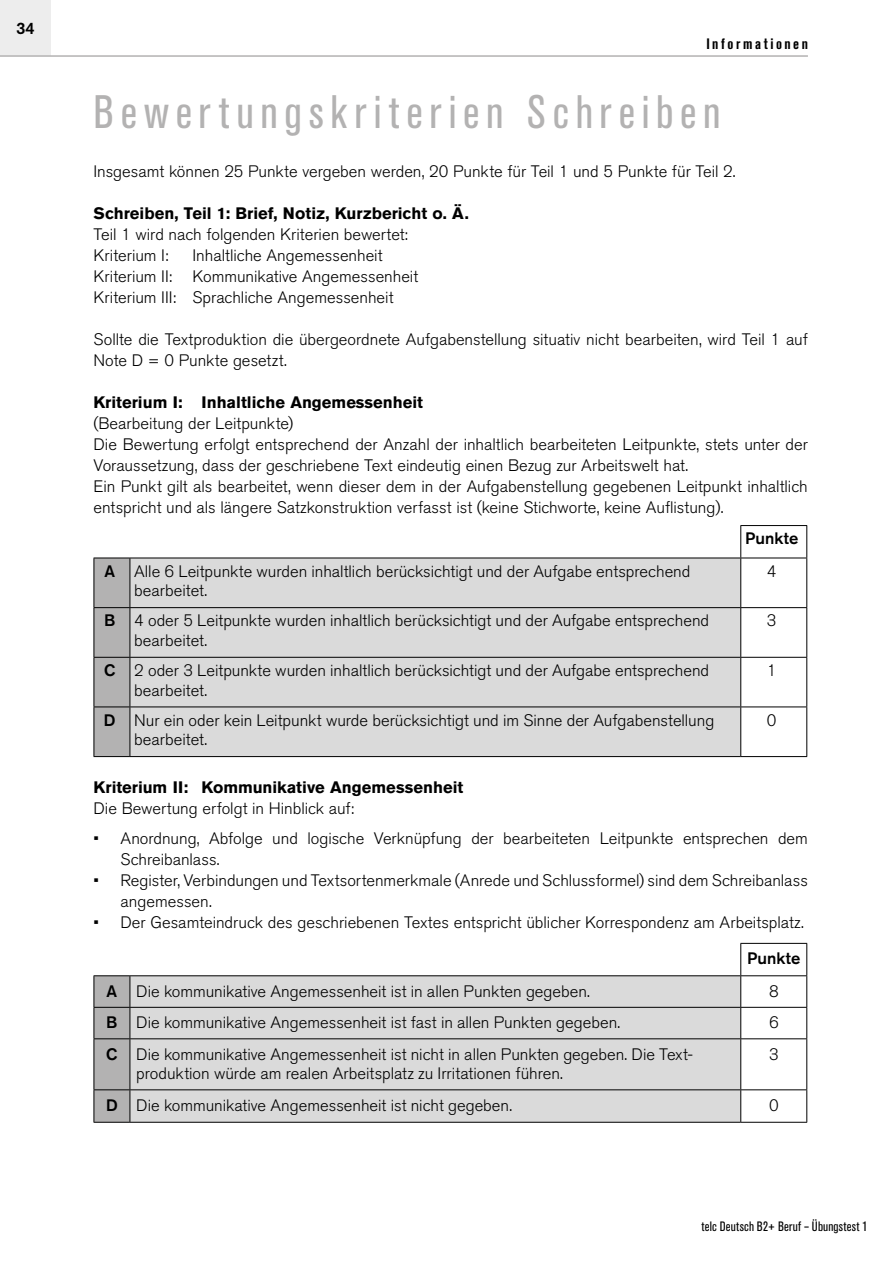
<style>
.page{position:relative;width:893px;height:1263px;background:#fff}
.page>*{position:absolute;margin:0;border:0;box-sizing:border-box;transform-origin:0 0}
.t1{font:condensed 46.5px "Akzidenz Grotesk Pro";letter-spacing:.15em;color:#b3b2b2}
.t2{font:300 16.5px/21px "Akzidenz Grotesk Pro";color:#000}
.t3{font:700 16.5px "Akzidenz Grotesk Pro";color:#000}
.t4{font:500 16.5px "Akzidenz Grotesk Pro";color:#000}
.t5{font:700 condensed 15px "Akzidenz Grotesk Pro";letter-spacing:.17em;color:#000}
.t6{font:condensed 13.5px "Akzidenz Grotesk Pro";letter-spacing:.015em;color:#000}
.s1{font-weight:500}
</style>
<div class="page">
<div style="left:0;top:0;width:51px;height:55px;background:#ededed"></div>
<hr style="left:0;top:55px;width:808px;height:2px;background:#b3b2b2">
<div style="left:95px;top:559px;width:35px;height:197px;background:#b3b2b2"></div>
<div style="left:131px;top:559px;width:609px;height:197px;background:#dadada"></div>
<hr style="left:94px;top:558px;width:36px;height:1px;background:#000">
<hr style="left:94px;top:558px;width:1px;height:49px;background:#000">
<hr style="left:130px;top:558px;width:611px;height:1px;background:#000">
<hr style="left:130px;top:558px;width:1px;height:49px;background:#000">
<hr style="left:741px;top:558px;width:66px;height:1px;background:#000">
<hr style="left:740px;top:558px;width:1px;height:49px;background:#000">
<hr style="left:806px;top:558px;width:1px;height:49px;background:#000">
<hr style="left:94px;top:607px;width:36px;height:1px;background:#000">
<hr style="left:94px;top:608px;width:1px;height:49px;background:#000">
<hr style="left:130px;top:607px;width:611px;height:1px;background:#000">
<hr style="left:130px;top:608px;width:1px;height:49px;background:#000">
<hr style="left:741px;top:607px;width:66px;height:1px;background:#000">
<hr style="left:740px;top:608px;width:1px;height:49px;background:#000">
<hr style="left:806px;top:608px;width:1px;height:49px;background:#000">
<hr style="left:94px;top:657px;width:36px;height:1px;background:#000">
<hr style="left:94px;top:658px;width:1px;height:48px;background:#000">
<hr style="left:130px;top:657px;width:611px;height:1px;background:#000">
<hr style="left:130px;top:658px;width:1px;height:48px;background:#000">
<hr style="left:741px;top:657px;width:66px;height:1px;background:#000">
<hr style="left:740px;top:658px;width:1px;height:48px;background:#000">
<hr style="left:806px;top:658px;width:1px;height:48px;background:#000">
<hr style="left:94px;top:706px;width:36px;height:1px;background:#000">
<hr style="left:94px;top:707px;width:1px;height:49px;background:#000">
<hr style="left:130px;top:706px;width:611px;height:1px;background:#000">
<hr style="left:130px;top:707px;width:1px;height:49px;background:#000">
<hr style="left:741px;top:706px;width:66px;height:1px;background:#000">
<hr style="left:740px;top:707px;width:1px;height:49px;background:#000">
<hr style="left:806px;top:707px;width:1px;height:49px;background:#000">
<hr style="left:94px;top:756px;width:36px;height:1px;background:#000">
<hr style="left:130px;top:756px;width:611px;height:1px;background:#000">
<hr style="left:741px;top:756px;width:66px;height:1px;background:#000">
<hr style="left:740px;top:525px;width:67px;height:1px;background:#000">
<hr style="left:740px;top:526px;width:1px;height:32px;background:#000">
<hr style="left:806px;top:526px;width:1px;height:32px;background:#000">
<div style="left:95px;top:976px;width:35px;height:146px;background:#b3b2b2"></div>
<div style="left:131px;top:976px;width:609px;height:146px;background:#dadada"></div>
<hr style="left:740px;top:943px;width:67px;height:1px;background:#000">
<hr style="left:740px;top:944px;width:1px;height:31px;background:#000">
<hr style="left:806px;top:944px;width:1px;height:31px;background:#000">
<hr style="left:94px;top:975px;width:36px;height:1px;background:#000">
<hr style="left:94px;top:976px;width:1px;height:31px;background:#000">
<hr style="left:130px;top:975px;width:611px;height:1px;background:#000">
<hr style="left:130px;top:976px;width:1px;height:31px;background:#000">
<hr style="left:741px;top:975px;width:66px;height:1px;background:#000">
<hr style="left:740px;top:976px;width:1px;height:31px;background:#000">
<hr style="left:806px;top:976px;width:1px;height:31px;background:#000">
<hr style="left:94px;top:1007px;width:36px;height:1px;background:#000">
<hr style="left:94px;top:1008px;width:1px;height:30px;background:#000">
<hr style="left:130px;top:1007px;width:611px;height:1px;background:#000">
<hr style="left:130px;top:1008px;width:1px;height:30px;background:#000">
<hr style="left:741px;top:1007px;width:66px;height:1px;background:#000">
<hr style="left:740px;top:1008px;width:1px;height:30px;background:#000">
<hr style="left:806px;top:1008px;width:1px;height:30px;background:#000">
<hr style="left:94px;top:1038px;width:36px;height:1px;background:#000">
<hr style="left:94px;top:1039px;width:1px;height:50px;background:#000">
<hr style="left:130px;top:1038px;width:611px;height:1px;background:#000">
<hr style="left:130px;top:1039px;width:1px;height:50px;background:#000">
<hr style="left:741px;top:1038px;width:66px;height:1px;background:#000">
<hr style="left:740px;top:1039px;width:1px;height:50px;background:#000">
<hr style="left:806px;top:1039px;width:1px;height:50px;background:#000">
<hr style="left:94px;top:1089px;width:36px;height:1px;background:#000">
<hr style="left:94px;top:1090px;width:1px;height:32px;background:#000">
<hr style="left:130px;top:1089px;width:611px;height:1px;background:#000">
<hr style="left:130px;top:1090px;width:1px;height:32px;background:#000">
<hr style="left:741px;top:1089px;width:66px;height:1px;background:#000">
<hr style="left:740px;top:1090px;width:1px;height:32px;background:#000">
<hr style="left:806px;top:1090px;width:1px;height:32px;background:#000">
<hr style="left:94px;top:1122px;width:36px;height:1px;background:#000">
<hr style="left:130px;top:1122px;width:611px;height:1px;background:#000">
<hr style="left:741px;top:1122px;width:66px;height:1px;background:#000">
<p class="t4" style="left:16px;top:18px;width:20px">34</p>
<p class="t5" style="left:706px;top:34px;width:103px">Informationen</p>
<h1 class="t1" style="left:94px;top:82px;width:629px">Bewertungskriterien Schreiben</h1>
<p class="t2" style="left:94px;top:160px;width:643px">Insgesamt können 25 Punkte vergeben werden, 20 Punkte für Teil 1 und 5 Punkte für Teil 2.</p>
<p class="t3" style="left:94px;top:202px;width:377px">Schreiben, Teil 1: Brief, Notiz, Kurzbericht o. Ä.</p>
<p class="t2" style="left:94px;top:223px;width:316px">Teil 1 wird nach folgenden Kriterien bewertet:<br>Kriterium I:</p>
<p class="t2" style="left:94px;top:244px;width:326px;text-indent:99px">Inhaltliche Angemessenheit<br>Kriterium II: Kommunikative Angemessenheit<br>Kriterium III: Sprachliche Angemessenheit</p>
<p class="t2" style="left:94px;top:328px;width:716px">Sollte die Textproduktion die übergeordnete Aufgabenstellung situativ nicht bearbeiten, wird Teil 1 auf<br>Note D = 0 Punkte gesetzt.</p>
<p class="t3" style="left:94px;top:391px;width:331px">Kriterium I: Inhaltliche Angemessenheit</p>
<p class="t2" style="left:94px;top:412px;width:716px">(Bearbeitung der Leitpunkte)<br>Die Bewertung erfolgt entsprechend der Anzahl der inhaltlich bearbeiteten Leitpunkte, stets unter der Voraussetzung, dass der geschriebene Text eindeutig einen Bezug zur Arbeitswelt hat.<br>Ein Punkt gilt als bearbeitet, wenn dieser dem in der Aufgabenstellung gegebenen Leitpunkt inhaltlich entspricht und als längere Satzkonstruktion verfasst ist (keine Stichworte, keine Auflistung).</p>
<p class="t4" style="left:745px;top:528px;width:55px">Punkte</p>
<p class="t2" style="left:134px;top:561px;width:558px;line-height:19.5px;text-indent:-30px"><span class="s1">A</span> Alle 6 Leitpunkte wurden inhaltlich berücksichtigt und der Aufgabe entsprechend bearbeitet.</p>
<p class="t2" style="left:767px;top:560px;width:11px">4</p>
<p class="t2" style="left:134px;top:611px;width:576px;line-height:19.5px;text-indent:-30px"><span class="s1">B</span> 4 oder 5 Leitpunkte wurden inhaltlich berücksichtigt und der Aufgabe entsprechend bearbeitet.</p>
<p class="t2" style="left:767px;top:610px;width:11px">3</p>
<p class="t2" style="left:134px;top:660px;width:576px;line-height:19.5px;text-indent:-30px"><span class="s1">C</span> 2 oder 3 Leitpunkte wurden inhaltlich berücksichtigt und der Aufgabe entsprechend bearbeitet.</p>
<p class="t2" style="left:767px;top:660px;width:11px">1</p>
<p class="t2" style="left:134px;top:710px;width:582px;line-height:19.5px;text-indent:-30px"><span class="s1">D</span> Nur ein oder kein Leitpunkt wurde berücksichtigt und im Sinne der Aufgabenstellung bearbeitet.</p>
<p class="t2" style="left:767px;top:709px;width:11px">0</p>
<p class="t3" style="left:94px;top:776px;width:371px">Kriterium II: Kommunikative Angemessenheit</p>
<p class="t2" style="left:94px;top:797px;width:262px">Die Bewertung erfolgt in Hinblick auf:</p>
<p class="t2" style="left:121px;top:827px;width:689px;text-indent:-27px">• Anordnung, Abfolge und logische Verknüpfung der bearbeiteten Leitpunkte entsprechen dem<br>Schreibanlass.</p>
<p class="t2" style="left:121px;top:869px;width:689px;text-indent:-27px">• Register, Verbindungen und Textsortenmerkmale (Anrede und Schlussformel) sind dem Schreibanlass angemessen.</p>
<p class="t2" style="left:94px;top:912px;width:712px">• Der Gesamteindruck des geschriebenen Textes entspricht üblicher Korrespondenz am Arbeitsplatz.</p>
<p class="t4" style="left:747px;top:948px;width:55px">Punkte</p>
<p class="t2" style="left:107px;top:980px;width:485px"><span class="s1">A</span> Die kommunikative Angemessenheit ist in allen Punkten gegeben.</p>
<p class="t2" style="left:769px;top:980px;width:11px">8</p>
<p class="t2" style="left:106px;top:1012px;width:515px"><span class="s1">B</span> Die kommunikative Angemessenheit ist fast in allen Punkten gegeben.</p>
<p class="t2" style="left:769px;top:1012px;width:11px">6</p>
<p class="t2" style="left:136px;top:1044px;width:557px;line-height:19.5px;text-indent:-30px"><span class="s1">C</span> Die kommunikative Angemessenheit ist nicht in allen Punkten gegeben. Die Text&shy;produktion würde am realen Arbeitsplatz zu Irritationen führen.</p>
<p class="t2" style="left:769px;top:1043px;width:11px">3</p>
<p class="t2" style="left:106px;top:1094px;width:407px"><span class="s1">D</span> Die kommunikative Angemessenheit ist nicht gegeben.</p>
<p class="t2" style="left:769px;top:1094px;width:11px">0</p>
<p class="t6" style="left:702px;top:1217px;width:167px">telc Deutsch B2+ Beruf – Übungstest 1</p>
</div>
